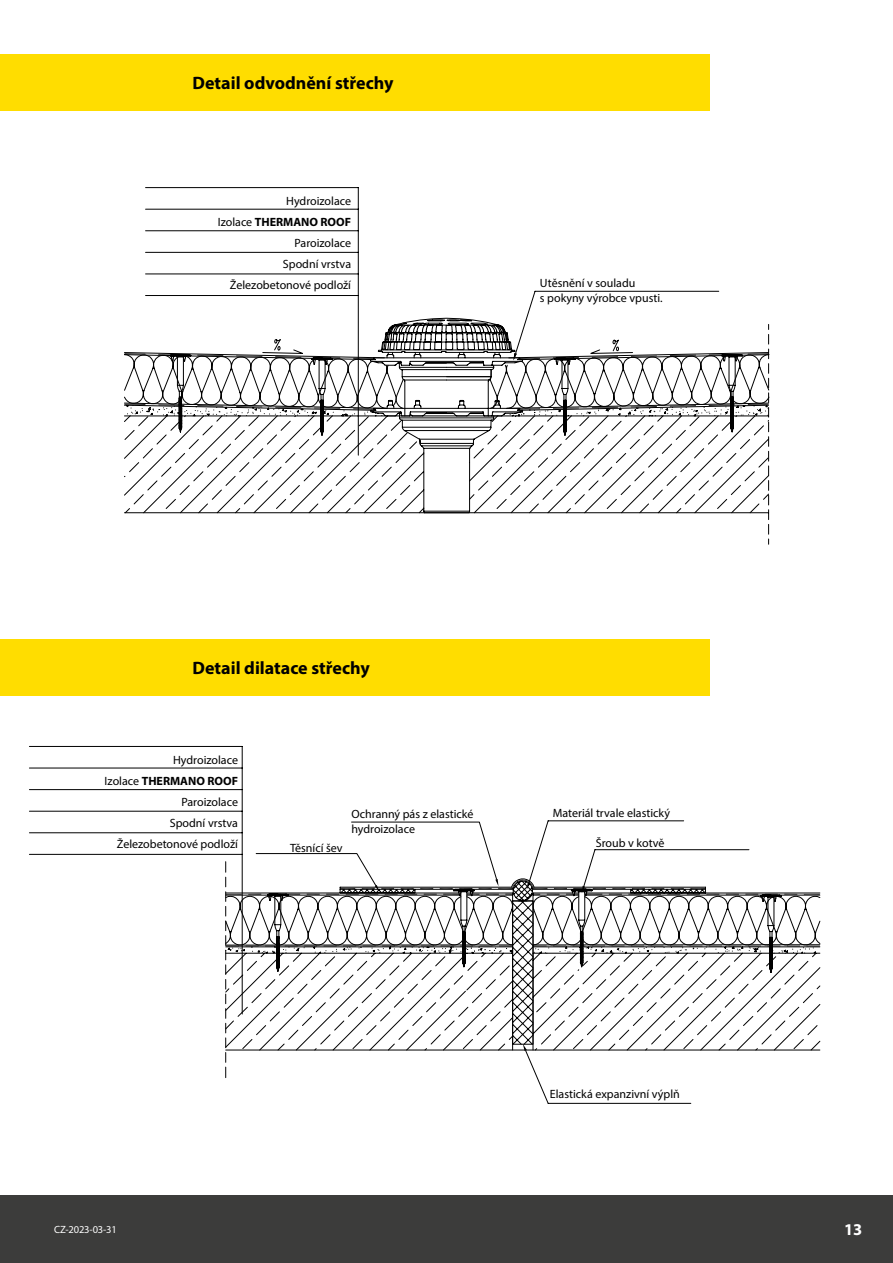
<style>
.page{position:relative;width:893px;height:1263px;background:#fff}
.page>*{position:absolute;margin:0;border:0;box-sizing:border-box;transform-origin:0 0}
.t1{font:700 18px "Myriad Pro";color:#000}
.t2{font:700 16.5px "Myriad Pro";color:#fff}
.t3{font:12px/21px "Myriad Pro";color:#000;text-align:right}
.t4{font:10.5px "Myriad Pro";color:#fff}
.s1{font-weight:700}
</style>
<div class="page">
<div style="left:0;top:1195px;width:893px;height:68px;background:#3c3c3b"></div>
<div style="left:0;top:54px;width:709px;height:57px;background:#fd0"></div>
<div style="left:0;top:639px;width:709px;height:56px;background:#fd0"></div>
<hr style="left:146px;top:209px;width:212px;height:1px;background:#000">
<hr style="left:358px;top:188px;width:1px;height:267px;background:#000">
<hr style="left:146px;top:274px;width:212px;height:1px;background:#000">
<hr style="left:146px;top:252px;width:212px;height:1px;background:#000">
<hr style="left:146px;top:230px;width:212px;height:1px;background:#000">
<hr style="left:146px;top:187px;width:212px;height:1px;background:#000">
<svg style="left:124px;top:513px;width:645px;height:31px"></svg>
<svg style="left:124px;top:443px;width:645px;height:70px"></svg>
<svg style="left:124px;top:291px;width:645px;height:152px"></svg>
<hr style="left:29px;top:768px;width:213px;height:1px;background:#000">
<hr style="left:242px;top:746px;width:1px;height:268px;background:#000">
<hr style="left:29px;top:832px;width:213px;height:1px;background:#000">
<hr style="left:29px;top:811px;width:213px;height:1px;background:#000">
<hr style="left:29px;top:789px;width:213px;height:1px;background:#000">
<hr style="left:29px;top:746px;width:213px;height:1px;background:#000">
<hr style="left:29px;top:854px;width:213px;height:1px;background:#000">
<svg style="left:226px;top:972px;width:594px;height:131px"></svg>
<svg style="left:226px;top:972px;width:307px;height:72px"></svg>
<svg style="left:226px;top:821px;width:594px;height:151px"></svg>
<h1 class="t1" style="left:193px;top:71px;width:202px">Detail odvodnění střechy</h1>
<p class="t3" style="left:218px;top:191px;width:135px">Hydroizolace<br>Izolace <span class="s1">THERMANO ROOF<br></span>Paroizolace<br>Spodní vrstva<br>Železobetonové podloží</p>
<h1 class="t1" style="left:193px;top:657px;width:179px">Detail dilatace střechy</h1>
<p class="t3" style="left:540px;top:275px;width:124px;line-height:15px;text-align:left">Utěsnění v souladu<br>s pokyny výrobce vpusti.</p>
<p class="t3" style="left:105px;top:749px;width:135px">Hydroizolace<br>Izolace <span class="s1">THERMANO ROOF<br></span>Paroizolace<br>Spodní vrstva<br>Železobetonové podloží</p>
<p class="t3" style="left:290px;top:837px;width:54px">Těsnící šev</p>
<p class="t3" style="left:351px;top:803px;width:124px">Ochranný pás z elastické</p>
<p class="t3" style="left:553px;top:802px;width:119px">Materiál trvale elastický</p>
<p class="t3" style="left:351px;top:818px;width:65px">hydroizolace</p>
<p class="t3" style="left:596px;top:832px;width:70px">Šroub v kotvě</p>
<p class="t3" style="left:550px;top:1083px;width:132px">Elastická expanzivní výplň</p>
<p class="t4" style="left:54px;top:1223px;width:64px">CZ-2023-03-31</p>
<h2 class="t2" style="left:844px;top:1219px;width:20px">13</h2>
</div>
